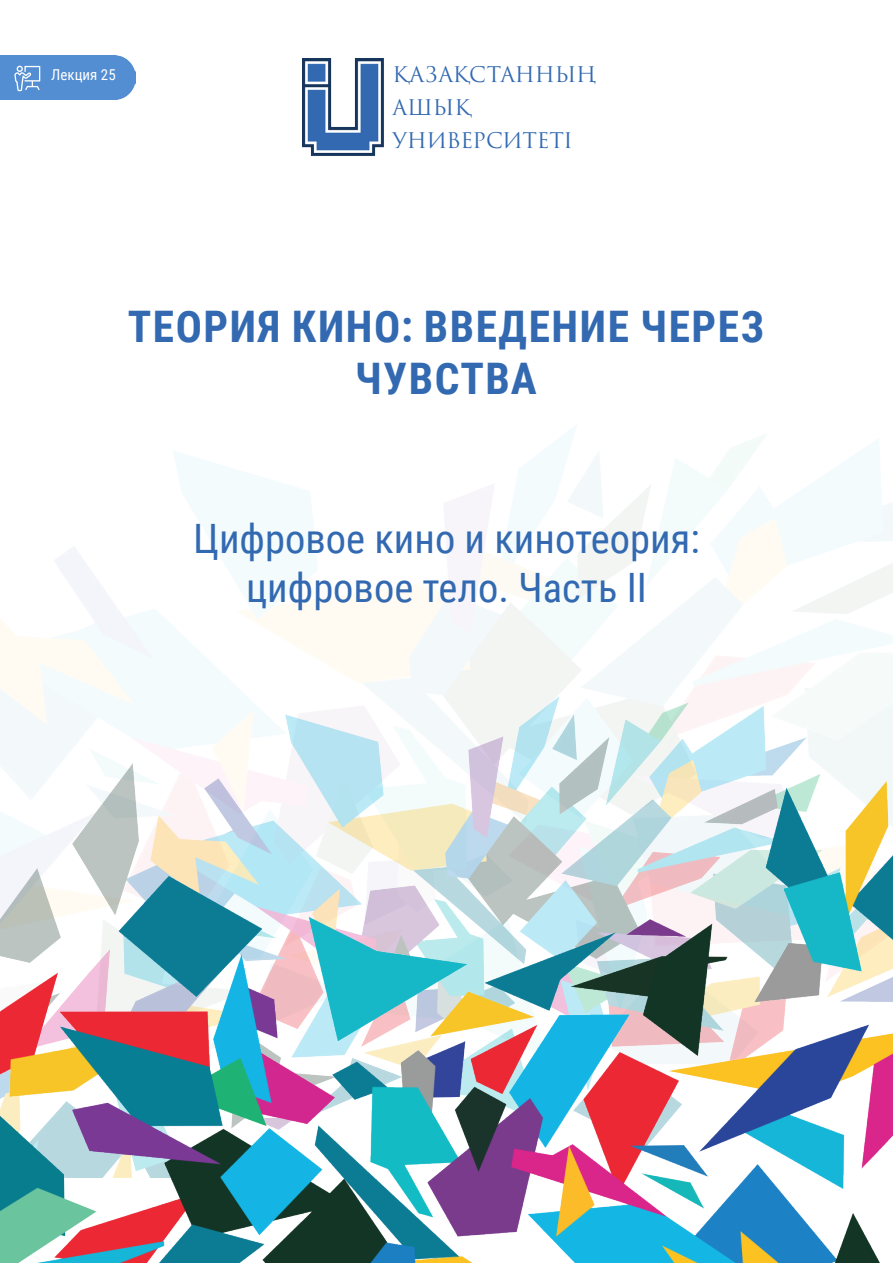
<style>
.page{position:relative;width:893px;height:1263px;background:#fff}
.page>*{position:absolute;margin:0;border:0;box-sizing:border-box;transform-origin:0 0}
.t1{font:700 43.5px/52.2px "Roboto Condensed";letter-spacing:.035em;color:#3269b1;text-align:center}
.t2{font:40.5px/48.6px "Roboto Condensed";color:#3269b1;text-align:center}
.t3{font:21px "Trajan Pro 3";letter-spacing:-.01em;color:#3269b1}
.t4{font:15px "Roboto Condensed";color:#fff}
</style>
<div class="page">
<img style="left:0;top:425px;width:893px;height:638px">
<img style="left:302px;top:58px;width:82px;height:98px">
<img style="left:0;top:696px;width:892px;height:33px">
<img style="left:0;top:729px;width:892px;height:534px">
<div style="left:0;top:55px;width:136px;height:45px;background:#538dd2"></div>
<svg style="left:14px;top:66px;width:26px;height:25px"></svg>
<p class="t4" style="left:51px;top:64px;width:66px">Лекция 25</p>
<p class="t3" style="left:393px;top:60px;width:205px">ҚАЗАҚСТАННЫҢ</p>
<p class="t3" style="left:393px;top:93px;width:80px">АШЫҚ</p>
<p class="t3" style="left:393px;top:126px;width:182px">УНИВЕРСИТЕТІ</p>
<p class="t1" style="left:128px;top:298px;width:638px">ТЕОРИЯ КИНО: ВВЕДЕНИЕ ЧЕРЕЗ<br>ЧУВСТВА</p>
<p class="t2" style="left:193px;top:513px;width:508px">Цифровое кино и кинотеория: цифровое тело. Часть II</p>
</div>
